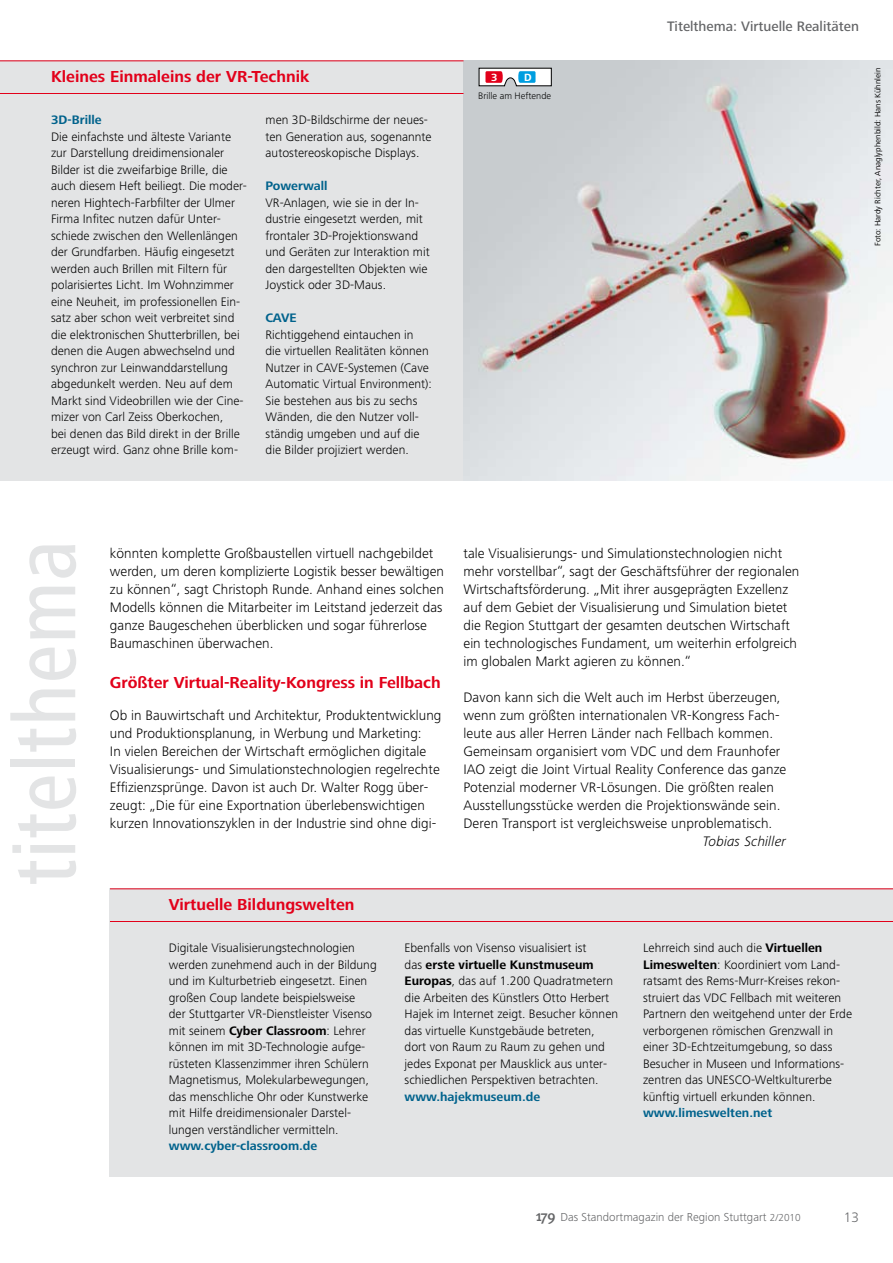
<style>
.page{position:relative;width:893px;height:1263px;background:#fff}
.page>*{position:absolute;margin:0;border:0;box-sizing:border-box;transform-origin:0 0}
.t1{font:500 condensed 90px "Frutiger Next LT";color:#e3e4e5}
.t2{font:700 16.5px "Frutiger Next LT";color:#e2001a}
.t3{font:300 14.25px/18px "Frutiger Next LT";color:#000}
.t4{font:500 14.25px "Frutiger Next LT";color:#646567}
.t5{font:italic 300 14.25px "Frutiger Next LT";color:#000}
.t6{font:300 14.25px "Frutiger Next LT";color:#646567}
.t7{font:300 12.75px/16.5px "Frutiger Next LT";color:#000}
.t8{font:700 12.75px "Frutiger Next LT";color:#00628c}
.t9{font:300 12px "Frutiger Next LT";color:#646567}
.t10{font:700 10.8px "Frutiger Next LT";color:#fff}
.t11{font:300 9.75px "Frutiger Next LT";color:#000}
.t12{font:8.25px "Frutiger Next LT";color:#000}
.s1{font-weight:700}
.s2{font-family:"Meta Plus";font-weight:500;font-size:15px}
.s3{font-size:10.5px}
</style>
<div class="page">
<div style="left:0;top:61px;width:893px;height:420px;background:#e3e4e5"></div>
<img style="left:463px;top:61px;width:430px;height:419px">
<hr style="left:0;top:60px;width:463px;height:1px;background:#e2001a">
<hr style="left:0;top:93px;width:463px;height:1px;background:#e2001a">
<div style="left:110px;top:888px;width:783px;height:288px;background:#e3e4e5"></div>
<hr style="left:110px;top:888px;width:783px;height:1px;background:#e2001a">
<hr style="left:110px;top:921px;width:783px;height:1px;background:#e2001a">
<svg style="left:479px;top:68px;width:73px;height:18px"></svg>
<p class="t2" style="left:51px;top:68px;width:260px">Kleines Einmaleins der VR-Technik</p>
<p class="t8" style="left:51px;top:113px;width:52px">3D-Brille</p>
<p class="t7" style="left:51px;top:129px;width:197px">Die einfachste und älteste Variante zur Darstellung dreidimensionaler Bilder ist die zweifarbige Brille, die auch diesem Heft beiliegt. Die moder&shy;neren Hightech-Farbfilter der Ulmer Firma Infitec nutzen dafür Unter&shy;schiede zwischen den Wellenlängen der Grundfarben. Häufig eingesetzt werden auch Brillen mit Filtern für polarisiertes Licht. Im Wohnzimmer eine Neuheit, im professionellen Ein&shy;satz aber schon weit verbreitet sind die elektronischen Shutterbrillen, bei denen die Augen abwechselnd und synchron zur Leinwanddarstellung abgedunkelt werden. Neu auf dem Markt sind Videobrillen wie der Cine&shy;mizer von Carl Zeiss Oberkochen,<br>bei denen das Bild direkt in der Brille erzeugt wird. Ganz ohne Brille kom-</p>
<p class="t7" style="left:266px;top:112px;width:168px">men 3D-Bildschirme der neues&shy;ten Generation aus, sogenannte autostereoskopische Displays.</p>
<p class="t8" style="left:266px;top:179px;width:64px">Powerwall</p>
<p class="t7" style="left:266px;top:194px;width:166px">VR-Anlagen, wie sie in der In&shy;dustrie eingesetzt werden, mit frontaler 3D-Projektionswand und Geräten zur Interaktion mit den dargestellten Objekten wie<br>Joystick oder 3D-Maus.</p>
<p class="t8" style="left:266px;top:311px;width:33px">CAVE</p>
<p class="t7" style="left:266px;top:326px;width:168px">Richtiggehend eintauchen in die virtuellen Realitäten können<br>Nutzer in CAVE-Systemen (Cave<br>Automatic Virtual Environment):<br>Sie bestehen aus bis zu sechs<br>Wänden, die den Nutzer voll&shy;ständig umgeben und auf die die Bilder projiziert werden.</p>
<p class="t10" style="left:491px;top:71px;width:8px">3</p>
<p class="t10" style="left:524px;top:71px;width:9px">D</p>
<p class="t11" style="left:478px;top:91px;width:74px">Brille am Heftende</p>
<p class="t4" style="left:667px;top:18px;width:193px">Titelthema: Virtuelle Realitäten</p>
<p class="t12" style="left:873px;top:246px;width:180px;rotate:-90deg">Foto: Hardy Richter, Anaglyphenbild: Hans Kühnlein</p>
<h1 class="t1" style="left:-5px;top:885px;width:348px;rotate:-90deg">titelthema</h1>
<p class="t3" style="left:110px;top:544px;width:336px">könnten komplette Großbaustellen virtuell nachgebildet werden, um deren komplizierte Logistik besser bewältigen zu können“, sagt Christoph Runde. Anhand eines solchen Modells können die Mitarbeiter im Leitstand jederzeit das ganze Baugeschehen überblicken und sogar führerlose Baumaschinen überwachen.</p>
<p class="t2" style="left:110px;top:673px;width:332px">Größter Virtual-Reality-Kongress in Fellbach</p>
<p class="t3" style="left:110px;top:706px;width:333px">Ob in Bauwirtschaft und Architektur, Produktentwicklung und Produktionsplanung, in Werbung und Marketing:<br>In vielen Bereichen der Wirtschaft ermöglichen digitale Visualisierungs- und Simulationstechnologien regelrechte Effizienzsprünge. Davon ist auch Dr. Walter Rogg über&shy;zeugt: „Die für eine Exportnation überlebenswichtigen kurzen Innovationszyklen in der Industrie sind ohne digi-</p>
<p class="t2" style="left:169px;top:896px;width:187px">Virtuelle Bildungswelten</p>
<p class="t3" style="left:463px;top:544px;width:337px">tale Visualisierungs- und Simulationstechnologien nicht mehr vorstellbar“, sagt der Geschäftsführer der regionalen Wirtschaftsförderung. „Mit ihrer ausgeprägten Exzellenz auf dem Gebiet der Visualisierung und Simulation bietet die Region Stuttgart der gesamten deutschen Wirtschaft ein technologisches Fundament, um weiterhin erfolgreich im globalen Markt agieren zu können.“</p>
<p class="t3" style="left:463px;top:688px;width:324px">Davon kann sich die Welt auch im Herbst überzeugen, wenn zum größten internationalen VR-Kongress Fach&shy;leute aus aller Herren Länder nach Fellbach kommen.<br>Gemeinsam organisiert vom VDC und dem Fraunhofer IAO zeigt die Joint Virtual Reality Conference das ganze Potenzial moderner VR-Lösungen. Die größten realen Ausstellungsstücke werden die Projektionswände sein.<br>Deren Transport ist vergleichsweise unproblematisch.</p>
<p class="t5" style="left:703px;top:833px;width:84px">Tobias Schiller</p>
<p class="t7" style="left:169px;top:940px;width:209px">Digitale Visualisierungstechnologien werden zunehmend auch in der Bildung und im Kulturbetrieb eingesetzt. Einen großen Coup landete beispielsweise<br>der Stuttgarter VR-Dienstleister Visenso mit seinem <span class="s1">Cyber Classroom</span>: Lehrer können im mit 3D-Technologie aufge&shy;rüsteten Klassenzimmer ihren Schülern Magnetismus, Molekularbewegungen, das menschliche Ohr oder Kunstwerke mit Hilfe dreidimensionaler Darstel&shy;lungen verständlicher vermitteln.</p>
<p class="t8" style="left:169px;top:1139px;width:150px">www.cyber-classroom.de</p>
<p class="t7" style="left:405px;top:940px;width:215px">Ebenfalls von Visenso visualisiert ist<br>das <span class="s1">erste virtuelle Kunstmuseum Europas</span>, das auf 1.200 Quadratmetern die Arbeiten des Künstlers Otto Herbert Hajek im Internet zeigt. Besucher können das virtuelle Kunstgebäude betreten, dort von Raum zu Raum zu gehen und jedes Exponat per Mausklick aus unter&shy;schiedlichen Perspektiven betrachten.</p>
<p class="t8" style="left:405px;top:1089px;width:137px">www.hajekmuseum.de</p>
<p class="t7" style="left:643px;top:940px;width:211px">Lehrreich sind auch die <span class="s1">Virtuellen Limeswelten</span>: Koordiniert vom Land&shy;ratsamt des Rems-Murr-Kreises rekon&shy;struiert das VDC Fellbach mit weiteren Partnern den weitgehend unter der Erde verborgenen römischen Grenzwall in einer 3D-Echtzeitumgebung, so dass Besucher in Museen und Informations&shy;zentren das UNESCO-Weltkulturerbe künftig virtuell erkunden können.</p>
<p class="t8" style="left:643px;top:1106px;width:131px">www.limeswelten.net</p>
<p class="t9" style="left:536px;top:1210px;width:267px"><span class="s2">179</span> Das Standortmagazin der Region Stuttgart <span class="s3">2/2010</span></p>
<p class="t6" style="left:844px;top:1210px;width:17px">13</p>
</div>
